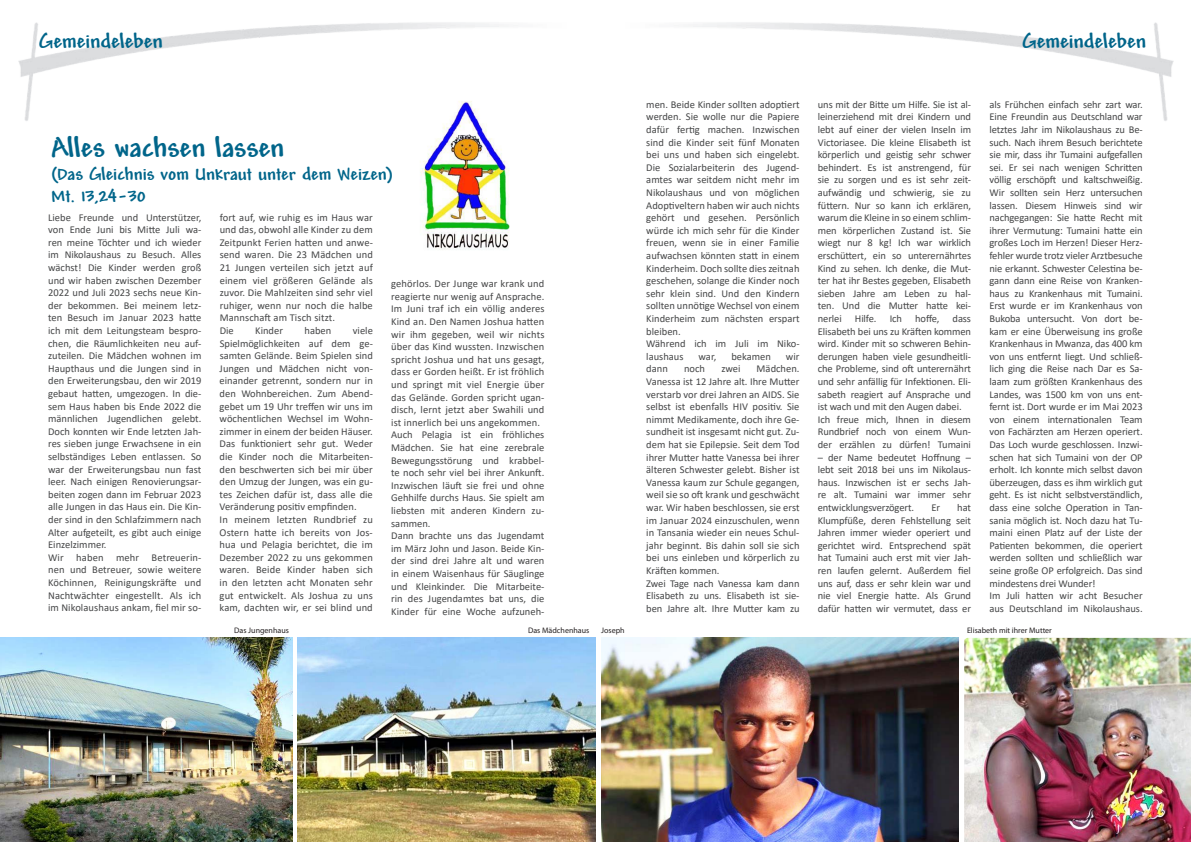
<style>
.page{position:relative;width:1191px;height:842px;background:#fff}
.page>*{position:absolute;margin:0;border:0;box-sizing:border-box;transform-origin:0 0}
.t1{font:700 30px "Andy";color:#00658a}
.t2{font:700 22px "Andy";color:#00658a}
.t3{font:700 19px/22.8px "Andy";color:#00658a}
.t4{font:10.5px/12.6px "Calibri";color:#454647}
.t5{font:8px "Myriad Pro";color:#231f20}
</style>
<div class="page">
<img style="left:18px;top:22px;width:481px;height:99px">
<img style="left:693px;top:22px;width:480px;height:99px">
<img style="left:0;top:638px;width:292px;height:204px">
<img style="left:298px;top:638px;width:297px;height:204px">
<img style="left:601px;top:638px;width:357px;height:204px">
<img style="left:405px;top:87px;width:105px;height:163px">
<img style="left:964px;top:638px;width:227px;height:204px">
<h2 class="t2" style="left:39px;top:29px;width:125px">Gemeindeleben</h2>
<h2 class="t2" style="left:1022px;top:29px;width:125px">Gemeindeleben</h2>
<h1 class="t1" style="left:51px;top:131px;width:235px">Alles wachsen lassen</h1>
<h3 class="t3" style="left:51px;top:163px;width:344px">(Das Gleichnis vom Unkraut unter dem Weizen)<br>Mt. 13,24-30</h3>
<p class="t4" style="left:48px;top:210px;width:155px">Liebe Freunde und Unterstützer, von Ende Juni bis Mitte Juli wa‐ ren meine Töchter und ich wieder im Nikolaushaus zu Besuch. Alles wächst! Die Kinder werden groß und wir haben zwischen Dezember<br>2022 und Juli 2023 sechs neue Kin‐ der bekommen. Bei meinem letz‐ ten Besuch im Januar 2023 hatte ich mit dem Leitungsteam bespro‐ chen, die Räumlichkeiten neu auf‐ zuteilen. Die Mädchen wohnen im<br>Haupthaus und die Jungen sind in den Erweiterungsbau, den wir 2019 gebaut hatten, umgezogen. In die‐ sem Haus haben bis Ende 2022 die männlichen Jugendlichen gelebt.<br>Doch konnten wir Ende letzten Jah‐ res sieben junge Erwachsene in ein selbstä ndiges Leben entlassen. So war der Erweiterungsbau nun fast leer. Nach einigen Renovierungsar‐ beiten zogen dann im Februar 2023 alle Jungen in das Haus ein. Die Kin‐ der sind in den Schlafzimmern nach<br>Alter aufgeteilt, es gibt auch einige<br>Einzelzimmer.<br>Wir haben mehr Betreuerin‐ nen und Betreuer, sowie weitere<br>Köchinnen, Reinigungskräfte und<br>Nachtwächter eingestellt. Als ich im Nikolaushaus ankam, fiel mir so‐</p>
<p class="t4" style="left:220px;top:210px;width:155px">fort auf, wie ruhig es im Haus war und das, obwohl alle Kinder zu dem<br>Zeitpunkt Ferien hatten und anwe‐ send waren. Die 23 Mädchen und<br>21 Jungen verteilen sich jetzt auf einem viel größeren Gelände als zuvor. Die Mahlzeiten sind sehr viel ruhiger, wenn nur noch die halbe<br>Mannschaft am Tisch sitzt.<br>Die</p>
<p class="t4" style="left:220px;top:324px;width:155px;text-indent:133px">viele<br>Spielmöglichkeiten auf dem ge‐ samten Gelände. Beim Spielen sind<br>Jungen und Mädchen nicht von‐ einander getrennt, sondern nur in den Wohnbereichen. Zum Abend‐ gebet um 19 Uhr treffen wir uns im wöchentlichen Wechsel im Wohn‐ zimmer in einem der beiden Häuser.<br>Das funktioniert sehr gut. Weder die Kinder noch die Mitarbeiten‐ den beschwerten sich bei mir ü ber den Umzug der Jungen, was ein gu‐ tes Zeichen dafü r ist, dass alle die<br>Veränderung positiv empfinden.<br>In meinem letzten Rundbrief zu<br>Ostern hatte ich bereits von Jos‐ hua und Pelagia berichtet, die im<br>Dezember 2022 zu uns gekommen waren. Beide Kinder haben sich in den letzten acht Monaten sehr gut entwickelt. Als Joshua zu uns kam, dachten wir, er sei blind und</p>
<p class="t4" style="left:255px;top:324px;width:29px">Kinder</p>
<p class="t4" style="left:304px;top:324px;width:28px">haben</p>
<p class="t4" style="left:391px;top:277px;width:155px">gehörlos. Der Junge war krank und reagierte nur wenig auf Ansprache.<br>Im Juni traf ich ein völlig anderes Kind an. Den Namen Joshua hatten wir ihm gegeben, weil wir nichts ü ber das Kind wussten. Inzwischen spricht Joshua und hat uns gesagt, dass er Gorden heißt. Er ist fröhlich und springt mit viel Energie ü ber das Gelände. Gorden spricht ugan‐ disch, lernt jetzt aber Swahili und ist innerlich bei uns angekommen.<br>Auch Pelagia ist ein fröhliches Mädchen. Sie hat eine zerebrale Bewegungsstörung und krabbel‐ te noch sehr viel bei ihrer Ankunft.<br>Inzwischen läuft sie frei und ohne Gehhilfe durchs Haus. Sie spielt am liebsten mit anderen Kindern zu‐ sammen.<br>Dann brachte uns das Jugendamt im März John und Jason. Beide Kin‐ der sind drei Jahre alt und waren in einem Waisenhaus für Säuglinge und Kleinkinder. Die Mitarbeite‐ rin des Jugendamtes bat uns, die Kinder fü r eine Woche aufzuneh‐</p>
<p class="t4" style="left:646px;top:98px;width:155px">men. Beide Kinder sollten adoptiert werden. Sie wolle nur die Papiere dafü r fertig machen. Inzwischen sind die Kinder seit fü nf Monaten bei uns und haben sich eingelebt.<br>Die Sozialarbeiterin des Jugend‐ amtes war seitdem nicht mehr im<br>Nikolaushaus und von möglichen<br>Adoptiveltern haben wir auch nichts gehört und gesehen. Persönlich wü rde ich mich sehr fü r die Kinder freuen, wenn sie in einer Familie aufwachsen könnten statt in einem<br>Kinderheim. Doch sollte dies zeitnah geschehen, solange die Kinder noch sehr klein sind. Und den Kindern sollten unnötige Wechsel von einem<br>Kinderheim zum nächsten erspart bleiben.<br>Während ich im Juli im Niko‐ laushaus</p>
<p class="t4" style="left:698px;top:350px;width:19px">war,</p>
<p class="t4" style="left:731px;top:350px;width:41px">bekamen</p>
<p class="t4" style="left:786px;top:350px;width:15px">wir</p>
<p class="t4" style="left:646px;top:362px;width:155px;text-indent:110px">Mädchen.<br>Vanessa ist 12 Jahre alt. Ihre Mutter verstarb vor drei Jahren an AIDS. Sie selbst ist ebenfalls HIV positiv. Sie nimmt Medikamente, doch ihre Ge‐ sundheit ist insgesamt nicht gut. Zu‐ dem hat sie Epilepsie. Seit dem Tod ihrer Mutter hatte Vanessa bei ihrer ä lteren Schwester gelebt. Bisher ist Vanessa kaum zur Schule gegangen, weil sie so oft krank und geschwächt war. Wir haben beschlossen, sie erst im Januar 2024 einzuschulen, wenn in Tansania wieder ein neues Schul‐ jahr beginnt. Bis dahin soll sie sich bei uns einleben und körperlich zu Kräften kommen.<br>Zwei Tage nach Vanessa kam dann Elisabeth zu uns. Elisabeth ist sie‐ ben Jahre alt. Ihre Mutter kam zu</p>
<p class="t4" style="left:646px;top:362px;width:23px">dann</p>
<p class="t4" style="left:684px;top:362px;width:22px">noch</p>
<p class="t4" style="left:721px;top:362px;width:21px">zwei</p>
<p class="t4" style="left:818px;top:98px;width:155px;text-align:justify">uns mit der Bitte um Hilfe. Sie ist al‐ leinerziehend mit drei Kindern und lebt auf einer der vielen Inseln im Victoriasee. Die kleine Elisabeth ist körperlich und geistig sehr schwer behindert. Es ist anstrengend, fü r sie zu sorgen und es ist sehr zeit‐ aufwändig und schwierig, sie zu füttern. Nur so kann ich erklären, warum die Kleine in so einem schlim‐ men körperlichen Zustand ist. Sie wiegt nur 8 kg! Ich war wirklich erschüttert, ein so unterernä hrtes Kind zu sehen. Ich denke, die Mut‐ ter hat ihr Bestes gegeben, Elisabeth sieben Jahre am Leben zu hal‐ ten. Und die Mutter hatte kei‐ nerlei Hilfe.</p>
<p class="t4" style="left:818px;top:312px;width:155px;text-indent:72px">Ich hoffe, dass Elisabeth bei uns zu Kräften kommen wird. Kinder mit so schweren Behin‐ derungen haben viele gesundheitli‐ che Probleme, sind oft unterernährt und sehr anfällig für Infektionen. Eli‐ sabeth reagiert auf Ansprache und ist wach und mit den Augen dabei.<br>Ich freue mich, Ihnen in diesem Rundbrief noch von einem Wun‐ der erzählen zu dürfen! Tumaini</p>
<p class="t4" style="left:817px;top:451px;width:155px;text-align:justify">– der Name bedeutet Hoffnung – lebt seit 2018 bei uns im Nikolaus‐ haus. Inzwischen ist er sechs Jah‐ re alt. Tumaini war immer sehr entwicklungsverzögert.</p>
<p class="t4" style="left:817px;top:501px;width:155px;text-align:justify;text-indent:139px">hat Klumpfü ße, deren Fehlstellung seit Jahren immer wieder operiert und gerichtet wird. Entsprechend spät hat Tumaini auch erst mit vier Jah‐ ren laufen gelernt. Außerdem fiel uns auf, dass er sehr klein war und nie viel Energie hatte. Als Grund dafü r hatten wir vermutet, dass er</p>
<p class="t4" style="left:931px;top:501px;width:10px">Er</p>
<p class="t4" style="left:989px;top:98px;width:155px">als Frü hchen einfach sehr zart war.<br>Eine Freundin aus Deutschland war letztes Jahr im Nikolaushaus zu Be‐ such. Nach ihrem Besuch berichtete sie mir, dass ihr Tumaini aufgefallen sei. Er sei nach wenigen Schritten völlig erschöpft und kaltschweißig.<br>Wir sollten sein Herz untersuchen lassen. Diesem Hinweis sind wir nachgegangen: Sie hatte Recht mit ihrer Vermutung: Tumaini hatte ein großes Loch im Herzen! Dieser Herz‐ fehler wurde trotz vieler Arztbesuche nie erkannt. Schwester Celestina be‐ gann dann eine Reise von Kranken‐ haus zu Krankenhaus mit Tumaini.<br>Erst wurde er im Krankenhaus von Bukoba untersucht. Von dort be‐ kam er eine Ü berweisung ins große Krankenhaus in Mwanza, das 400 km von uns entfernt liegt. Und schließ‐ lich ging die Reise nach Dar es Sa‐ laam zum größten Krankenhaus des Landes, was 1500 km von uns ent‐ fernt ist. Dort wurde er im Mai 2023 von einem internationalen Team von Fachä rzten am Herzen operiert.<br>Das Loch wurde geschlossen. Inzwi‐ schen hat sich Tumaini von der OP erholt. Ich konnte mich selbst davon ü berzeugen, dass es ihm wirklich gut geht. Es ist nicht selbstverstä ndlich, dass eine solche Operation in Tan‐ sania möglich ist. Noch dazu hat Tu‐ maini einen Platz auf der Liste der Patienten bekommen, die operiert werden sollten und schließlich war seine große OP erfolgreich. Das sind mindestens drei Wunder!<br>Im Juli hatten wir acht Besucher aus Deutschland im Nikolaushaus.</p>
<p class="t5" style="left:234px;top:625px;width:56px">Das Jungenhaus</p>
<p class="t5" style="left:528px;top:625px;width:63px">Das Mädchenhaus</p>
<p class="t5" style="left:601px;top:625px;width:25px">Joseph</p>
<p class="t5" style="left:967px;top:625px;width:86px">Elisabeth mit ihrer Mutter</p>
</div>
